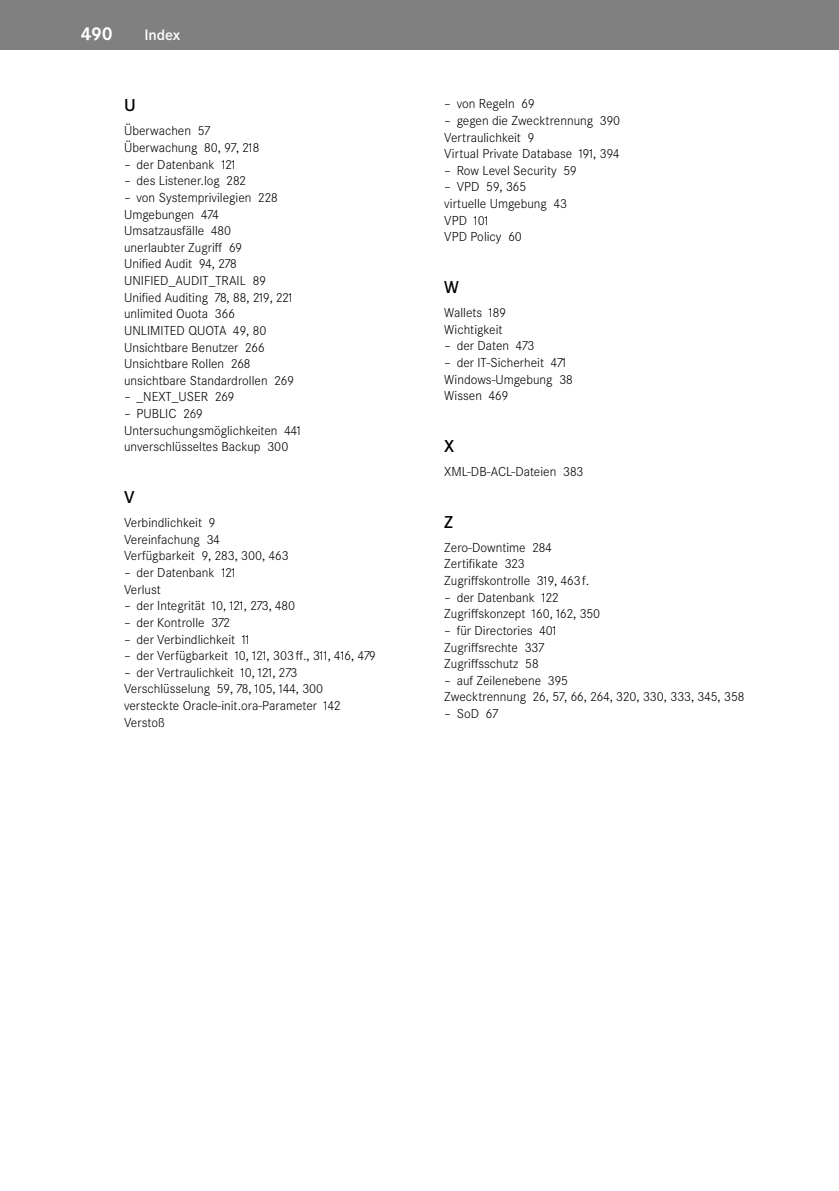
<style>
.page{position:relative;width:839px;height:1191px;background:#fff}
.page>*{position:absolute;margin:0;border:0;box-sizing:border-box;transform-origin:0 0}
.t1{font:700 19.25px "Corporate S Pro";color:#fff}
.t2{font:600 17.85px "Corporate S Pro";color:#000}
.t3{font:600 15.75px "Corporate S Pro";color:#fff}
.t4{font:300 13.65px/16.6px "Corporate S Pro";color:#000}
.s1{font-family:"Corporate E Pro";font-weight:400}
</style>
<div class="page">
<div style="left:0;top:0;width:838px;height:50px;background:#808080"></div>
<h1 class="t1" style="left:81px;top:27px;width:33px">490</h1>
<p class="t3" style="left:144px;top:25px;width:37px">Index</p>
<h2 class="t2" style="left:124px;top:95px;width:13px">U</h2>
<p class="t4" style="left:124px;top:124px;width:137px">Überwachen 57<br>Überwachung 80, 97, 218</p>
<p class="t4" style="left:124px;top:156px;width:113px"><span class="s1">–</span> der Datenbank 121</p>
<p class="t4" style="left:124px;top:172px;width:123px"><span class="s1">–</span> des Listener.log 282</p>
<p class="t4" style="left:124px;top:189px;width:171px"><span class="s1">–</span> von Systemprivilegien 228<br>Umgebungen 474<br>Umsatzausfälle 480 unerlaubter Zugriff 69<br>Unified Audit 94, 278<br>UNIFIED_AUDIT_TRAIL 89<br>Unified Auditing 78, 88, 219, 221 unlimited Ouota 366<br>UNLIMITED QUOTA 49, 80<br>Unsichtbare Benutzer 266<br>Unsichtbare Rollen 268 unsichtbare Standardrollen 269</p>
<p class="t4" style="left:124px;top:388px;width:112px"><span class="s1">–</span> _NEXT_USER 269</p>
<p class="t4" style="left:124px;top:405px;width:178px"><span class="s1">–</span> PUBLIC 269<br>Untersuchungsmöglichkeiten 441 unverschlüsseltes Backup 300</p>
<h2 class="t2" style="left:124px;top:486px;width:12px">V</h2>
<p class="t4" style="left:124px;top:514px;width:166px">Verbindlichkeit 9<br>Vereinfachung 34<br>Verfügbarkeit 9, 283, 300, 463</p>
<p class="t4" style="left:124px;top:564px;width:113px"><span class="s1">–</span> der Datenbank 121<br>Verlust</p>
<p class="t4" style="left:124px;top:597px;width:173px"><span class="s1">–</span> der Integrität 10, 121, 273, 480</p>
<p class="t4" style="left:124px;top:614px;width:107px"><span class="s1">–</span> der Kontrolle 372</p>
<p class="t4" style="left:124px;top:630px;width:127px"><span class="s1">–</span> der Verbindlichkeit 11</p>
<p class="t4" style="left:124px;top:647px;width:253px"><span class="s1">–</span> der Verfügbarkeit 10, 121, 303 ff., 311, 416, 479</p>
<p class="t4" style="left:124px;top:663px;width:218px"><span class="s1">–</span> der Vertraulichkeit 10, 121, 273<br>Verschlüsselung 59, 78, 105, 144, 300 versteckte Oracle-init.ora-Parameter 142<br>Verstoß</p>
<p class="t4" style="left:444px;top:95px;width:92px"><span class="s1">–</span> von Regeln 69</p>
<p class="t4" style="left:444px;top:112px;width:177px"><span class="s1">–</span> gegen die Zwecktrennung 390<br>Vertraulichkeit 9<br>Virtual Private Database 191, 394</p>
<p class="t4" style="left:444px;top:162px;width:134px"><span class="s1">–</span> Row Level Security 59</p>
<p class="t4" style="left:444px;top:178px;width:124px"><span class="s1">–</span> VPD 59, 365 virtuelle Umgebung 43<br>VPD 101<br>VPD Policy 60</p>
<h2 class="t2" style="left:444px;top:276px;width:16px">W</h2>
<p class="t4" style="left:444px;top:304px;width:63px">Wallets 189<br>Wichtigkeit</p>
<p class="t4" style="left:444px;top:337px;width:91px"><span class="s1">–</span> der Daten 473</p>
<p class="t4" style="left:444px;top:354px;width:130px"><span class="s1">–</span> der IT-Sicherheit 471<br>Windows-Umgebung 38<br>Wissen 469</p>
<h2 class="t2" style="left:444px;top:435px;width:12px">X</h2>
<p class="t4" style="left:444px;top:463px;width:141px">XML-DB-ACL-Dateien 383</p>
<h2 class="t2" style="left:444px;top:511px;width:10px">Z</h2>
<p class="t4" style="left:444px;top:539px;width:146px">Zero-Downtime 284<br>Zertifikate 323<br>Zugriffskontrolle 319, 463f.</p>
<p class="t4" style="left:444px;top:588px;width:157px"><span class="s1">–</span> der Datenbank 122<br>Zugriffskonzept 160, 162, 350</p>
<p class="t4" style="left:444px;top:622px;width:114px"><span class="s1">–</span> für Directories 401<br>Zugriffsrechte 337<br>Zugriffsschutz 58</p>
<p class="t4" style="left:444px;top:672px;width:301px"><span class="s1">–</span> auf Zeilenebene 395<br>Zwecktrennung 26, 57, 66, 264, 320, 330, 333, 345, 358</p>
<p class="t4" style="left:444px;top:705px;width:55px"><span class="s1">–</span> SoD 67</p>
</div>
